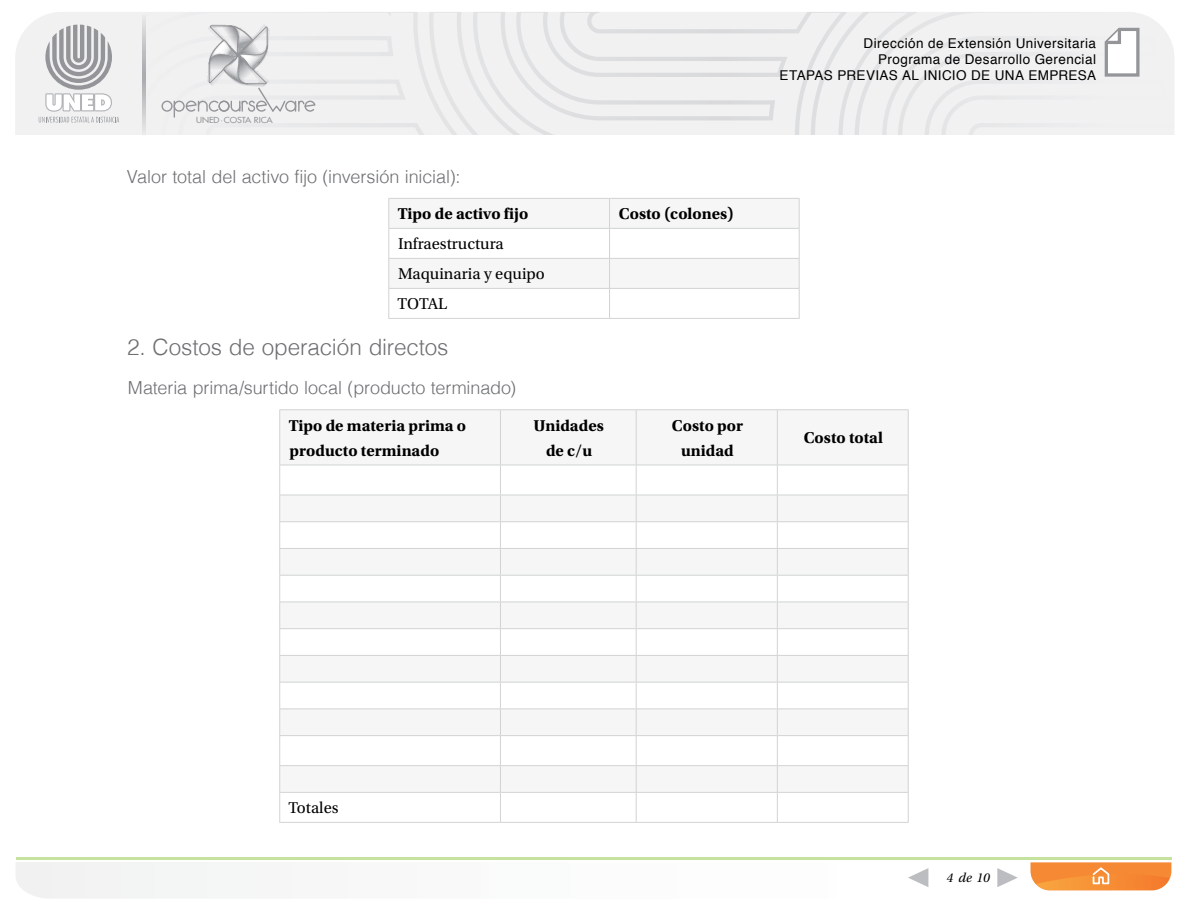
<style>
.page{position:relative;width:1188px;height:918px;background:#fff}
.page>*{position:absolute;margin:0;border:0;box-sizing:border-box;transform-origin:0 0}
.Subtítulo_3{font:300 22.5px "Helvetica";letter-spacing:-.005em;color:#6d6f71}
.Subtitulo_4{font:300 18px "Helvetica";letter-spacing:-.005em;color:#6d6f71}
.Texto_corrido_en_tab{font:700 16.5px/25.2px "Utopia Std";color:#000;text-align:center}
.Texto_corrido_en_tab-2{font:16.5px "Utopia Std";color:#000}
.t1{font:13.5px/16.2px "Helvetica";letter-spacing:.03em;color:#000;text-align:right}
.t2{font:italic 13.5px "Utopia Std";color:#000}
.t3{font:500 8.1px "Futura Std";letter-spacing:-.005em;color:#939598;scale:1.1 1}
</style>
<div class="page">
<svg style="left:16px;top:862px;width:1156px;height:36px"></svg>
<svg style="left:997px;top:868px;width:21px;height:19px"></svg>
<svg style="left:908px;top:868px;width:20px;height:19px"></svg>
<svg style="left:535px;top:12px;width:276px;height:123px"></svg>
<svg style="left:154px;top:12px;width:275px;height:123px"></svg>
<svg style="left:429px;top:12px;width:106px;height:123px"></svg>
<svg style="left:1031px;top:862px;width:140px;height:28px"></svg>
<svg style="left:811px;top:12px;width:363px;height:123px"></svg>
<svg style="left:15px;top:12px;width:139px;height:123px"></svg>
<hr style="left:16px;top:857px;width:1155px;height:3px;background:#8cc63f">
<div style="left:155px;top:12px;width:167px;height:123px;background:#f1f1f2"></div>
<div style="left:174px;top:101px;width:11px;height:11px;border:1px solid #939598;border-radius:50%"></div>
<svg style="left:174px;top:101px;width:1px;height:16px"></svg>
<div style="left:162px;top:101px;width:11px;height:11px;border:1px solid #939598;border-radius:50%"></div>
<div style="left:285px;top:101px;width:11px;height:11px;border:1px solid #939598;border-radius:50%"></div>
<svg style="left:295px;top:100px;width:21px;height:12px"></svg>
<svg style="left:185px;top:25px;width:102px;height:89px"></svg>
<svg style="left:142px;top:12px;width:3px;height:123px"></svg>
<svg style="left:388px;top:198px;width:412px;height:120px"></svg>
<hr style="left:388px;top:318px;width:222px;height:1px;background:#d1d3d4">
<hr style="left:610px;top:318px;width:190px;height:1px;background:#d1d3d4">
<svg style="left:280px;top:410px;width:628px;height:382px;fill:#f5f6f5"></svg>
<hr style="left:500px;top:410px;width:1px;height:55px;background:#d1d3d4">
<hr style="left:636px;top:410px;width:1px;height:55px;background:#d1d3d4">
<hr style="left:777px;top:410px;width:1px;height:55px;background:#d1d3d4">
<hr style="left:279px;top:465px;width:221px;height:1px;background:#d1d3d4">
<hr style="left:500px;top:465px;width:136px;height:1px;background:#d1d3d4">
<hr style="left:500px;top:465px;width:1px;height:30px;background:#d1d3d4">
<hr style="left:636px;top:465px;width:141px;height:1px;background:#d1d3d4">
<hr style="left:636px;top:465px;width:1px;height:30px;background:#d1d3d4">
<hr style="left:777px;top:465px;width:132px;height:1px;background:#d1d3d4">
<hr style="left:777px;top:465px;width:1px;height:30px;background:#d1d3d4">
<hr style="left:279px;top:495px;width:221px;height:1px;background:#d1d3d4">
<hr style="left:500px;top:495px;width:136px;height:1px;background:#d1d3d4">
<hr style="left:636px;top:495px;width:141px;height:1px;background:#d1d3d4">
<hr style="left:777px;top:495px;width:132px;height:1px;background:#d1d3d4">
<hr style="left:279px;top:521px;width:221px;height:1px;background:#d1d3d4">
<hr style="left:500px;top:521px;width:136px;height:1px;background:#d1d3d4">
<hr style="left:636px;top:521px;width:141px;height:1px;background:#d1d3d4">
<hr style="left:777px;top:521px;width:132px;height:1px;background:#d1d3d4">
<hr style="left:279px;top:548px;width:221px;height:1px;background:#d1d3d4">
<hr style="left:500px;top:548px;width:136px;height:1px;background:#d1d3d4">
<hr style="left:636px;top:548px;width:141px;height:1px;background:#d1d3d4">
<hr style="left:777px;top:548px;width:132px;height:1px;background:#d1d3d4">
<hr style="left:279px;top:575px;width:221px;height:1px;background:#d1d3d4">
<hr style="left:500px;top:575px;width:136px;height:1px;background:#d1d3d4">
<hr style="left:636px;top:575px;width:141px;height:1px;background:#d1d3d4">
<hr style="left:777px;top:575px;width:132px;height:1px;background:#d1d3d4">
<hr style="left:279px;top:602px;width:221px;height:1px;background:#d1d3d4">
<hr style="left:500px;top:602px;width:136px;height:1px;background:#d1d3d4">
<hr style="left:636px;top:602px;width:141px;height:1px;background:#d1d3d4">
<hr style="left:777px;top:602px;width:132px;height:1px;background:#d1d3d4">
<hr style="left:279px;top:628px;width:221px;height:1px;background:#d1d3d4">
<hr style="left:500px;top:628px;width:136px;height:1px;background:#d1d3d4">
<hr style="left:636px;top:628px;width:141px;height:1px;background:#d1d3d4">
<hr style="left:777px;top:628px;width:132px;height:1px;background:#d1d3d4">
<hr style="left:279px;top:655px;width:221px;height:1px;background:#d1d3d4">
<hr style="left:500px;top:655px;width:136px;height:1px;background:#d1d3d4">
<hr style="left:636px;top:655px;width:141px;height:1px;background:#d1d3d4">
<hr style="left:777px;top:655px;width:132px;height:1px;background:#d1d3d4">
<hr style="left:279px;top:682px;width:221px;height:1px;background:#d1d3d4">
<hr style="left:500px;top:682px;width:136px;height:1px;background:#d1d3d4">
<hr style="left:636px;top:682px;width:141px;height:1px;background:#d1d3d4">
<hr style="left:777px;top:682px;width:132px;height:1px;background:#d1d3d4">
<hr style="left:279px;top:709px;width:221px;height:1px;background:#d1d3d4">
<hr style="left:500px;top:709px;width:136px;height:1px;background:#d1d3d4">
<hr style="left:636px;top:709px;width:141px;height:1px;background:#d1d3d4">
<hr style="left:777px;top:709px;width:132px;height:1px;background:#d1d3d4">
<hr style="left:279px;top:735px;width:221px;height:1px;background:#d1d3d4">
<hr style="left:500px;top:735px;width:136px;height:1px;background:#d1d3d4">
<hr style="left:636px;top:735px;width:141px;height:1px;background:#d1d3d4">
<hr style="left:777px;top:735px;width:132px;height:1px;background:#d1d3d4">
<hr style="left:279px;top:765px;width:221px;height:1px;background:#d1d3d4">
<hr style="left:500px;top:765px;width:136px;height:1px;background:#d1d3d4">
<hr style="left:636px;top:765px;width:141px;height:1px;background:#d1d3d4">
<hr style="left:777px;top:765px;width:132px;height:1px;background:#d1d3d4">
<hr style="left:279px;top:792px;width:221px;height:1px;background:#d1d3d4">
<hr style="left:500px;top:792px;width:136px;height:1px;background:#d1d3d4">
<svg style="left:500px;top:496px;width:1px;height:326px"></svg>
<hr style="left:636px;top:792px;width:141px;height:1px;background:#d1d3d4">
<svg style="left:636px;top:496px;width:1px;height:326px"></svg>
<hr style="left:777px;top:792px;width:132px;height:1px;background:#d1d3d4">
<svg style="left:777px;top:496px;width:1px;height:326px"></svg>
<hr style="left:279px;top:409px;width:221px;height:1px;background:#d1d3d4">
<hr style="left:279px;top:410px;width:1px;height:55px;background:#d1d3d4">
<hr style="left:500px;top:409px;width:136px;height:1px;background:#d1d3d4">
<hr style="left:636px;top:409px;width:141px;height:1px;background:#d1d3d4">
<hr style="left:777px;top:409px;width:132px;height:1px;background:#d1d3d4">
<hr style="left:908px;top:410px;width:1px;height:55px;background:#d1d3d4">
<hr style="left:279px;top:465px;width:1px;height:30px;background:#d1d3d4">
<hr style="left:908px;top:465px;width:1px;height:30px;background:#d1d3d4">
<svg style="left:279px;top:495px;width:1px;height:327px"></svg>
<svg style="left:908px;top:495px;width:1px;height:327px"></svg>
<hr style="left:279px;top:822px;width:221px;height:1px;background:#d1d3d4">
<hr style="left:500px;top:822px;width:136px;height:1px;background:#d1d3d4">
<hr style="left:636px;top:822px;width:141px;height:1px;background:#d1d3d4">
<hr style="left:777px;top:822px;width:132px;height:1px;background:#d1d3d4">
<p class="t3" style="left:196px;top:115px;width:71px">UNED·COSTA RICA</p>
<p class="Subtitulo_4" style="left:127px;top:165px;width:335px">Valor total del activo fijo (inversión inicial):</p>
<p class="Texto_corrido_en_tab" style="left:398px;top:202px;width:132px">Tipo de activo fijo</p>
<p class="Texto_corrido_en_tab" style="left:619px;top:202px;width:117px">Costo (colones)</p>
<p class="Texto_corrido_en_tab-2" style="left:398px;top:235px;width:107px">Infraestructura</p>
<p class="Texto_corrido_en_tab-2" style="left:398px;top:265px;width:148px">Maquinaria y equipo</p>
<p class="Texto_corrido_en_tab-2" style="left:398px;top:295px;width:51px">TOTAL</p>
<p class="Subtítulo_3" style="left:127px;top:333px;width:323px">2. Costos de operación directos</p>
<p class="Subtitulo_4" style="left:128px;top:377px;width:390px">Materia prima/surtido local (producto terminado)</p>
<p class="Texto_corrido_en_tab" style="left:289px;top:413px;width:179px;text-align:left">Tipo de materia prima o producto terminado</p>
<p class="Texto_corrido_en_tab" style="left:534px;top:413px;width:72px">Unidades de c/u</p>
<p class="Texto_corrido_en_tab" style="left:672px;top:413px;width:73px">Costo por unidad</p>
<p class="t1" style="left:780px;top:36px;width:318px">Dirección de Extensión Universitaria<br>Programa de Desarrollo Gerencial<br>ETAPAS PREVIAS AL INICIO DE UNA EMPRESA</p>
<p class="Texto_corrido_en_tab" style="left:804px;top:426px;width:81px">Costo total</p>
<p class="Texto_corrido_en_tab-2" style="left:288px;top:799px;width:52px">Totales</p>
<p class="t2" style="left:947px;top:871px;width:45px">4 de 10</p>
</div>
